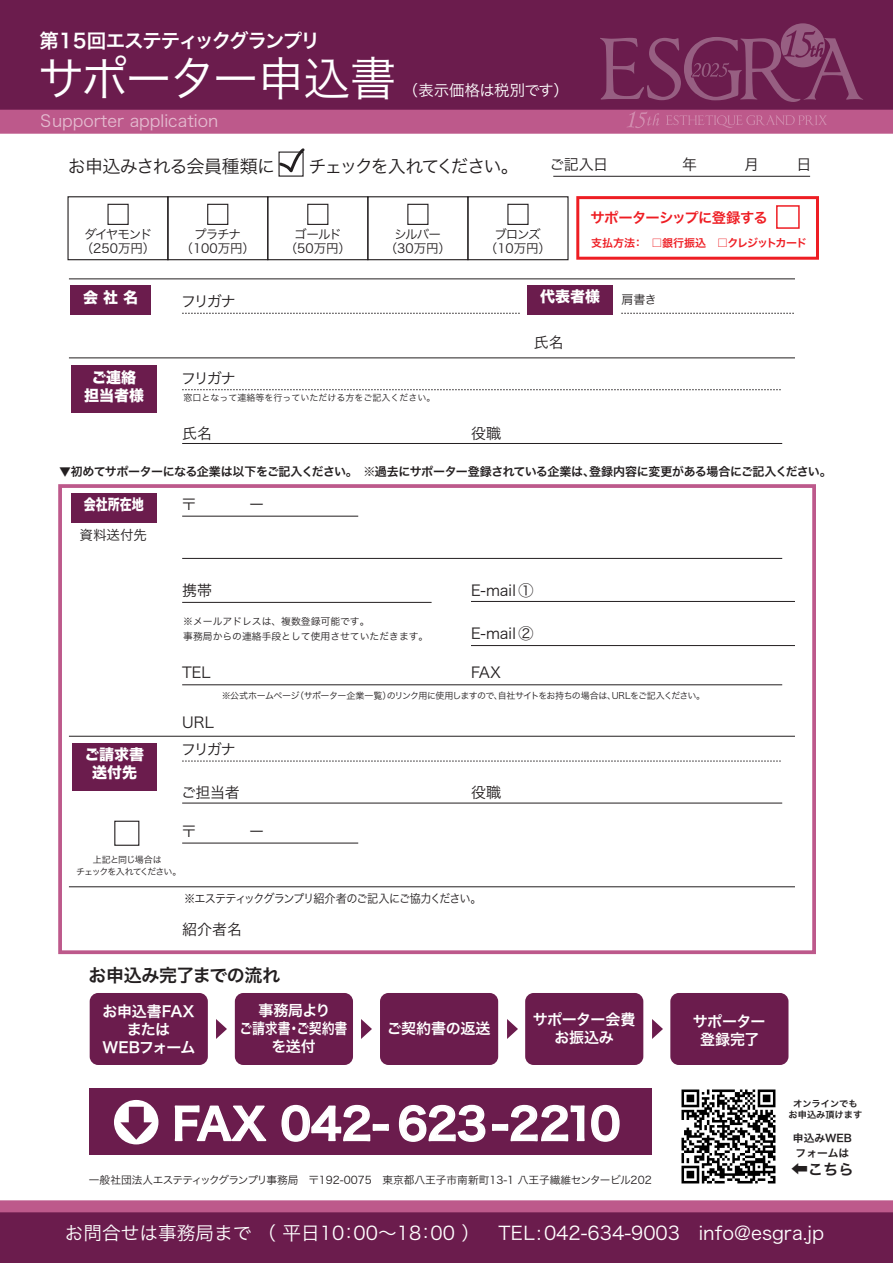
<style>
.page{position:relative;width:893px;height:1263px;background:#fff}
.page>*{position:absolute;margin:0;border:0;box-sizing:border-box;transform-origin:0 0}
.t1{font:46.5px "Hira Kaku Pro W3";letter-spacing:-.05em;color:#fff}
.t2{font:42.75px "Hira Kaku Pro W6";letter-spacing:-.02em;color:#fff}
.t3{font:19.5px "Hira Kaku Pro W6";letter-spacing:-.06em;color:#fff}
.t4{font:18.6px "Hira Kaku Pro W3";color:#fff}
.t5{font:18px "Hira Kaku Pro W3";letter-spacing:-.115em;color:#231f20}
.t6{font:18px "Hira Kaku Pro W3";letter-spacing:-.035em;color:#231f20}
.t7{font:18px "Hira Kaku Pro W6";letter-spacing:-.025em;color:#231f20}
.t8{font:16.5px "Hira Kaku Pro W3";color:#fff}
.t9{font:15.3px "Hiragino Sans W3";letter-spacing:-.015em;color:#fff}
.t10{font:15px "Hira Kaku Pro W3";color:#231f20}
.t11{font:15px/18px "Hira Kaku Pro W6";letter-spacing:-.02em;color:#fff;text-align:center}
.t12{font:15px/18px "Hira Kaku Std W8";color:#fff;text-align:center}
.t13{font:15px/18px "Hira Kaku Pro W6";letter-spacing:-.04em;color:#fff;text-align:center}
.t14{font:15px "Hira Kaku Std W8";color:#fff;scale:.8 1}
.t15{font:15px "Hira Kaku Pro W6";color:#231f20}
.t16{font:14.25px "Hiragino Sans W6";letter-spacing:-.04em;color:#ee1d23}
.t17{font:13.5px "Hira Kaku Pro W3";color:#231f20}
.t18{font:12.6px/14.2px "Hira Kaku Pro W3";letter-spacing:-.025em;color:#231f20;text-align:center}
.t19{font:12.6px/14.2px "Hira Kaku Pro W3";letter-spacing:-.075em;color:#231f20}
.t20{font:12.6px/14.2px "Hira Kaku Pro W3";letter-spacing:-.045em;color:#231f20;text-align:center}
.t21{font:12px "Hira Kaku Pro W6";letter-spacing:-.04em;color:#231f20}
.t22{font:12px "Hira Kaku Pro W3";letter-spacing:-.09em;color:#231f20;scale:.93 1}
.t23{font:12px "Hira Kaku Pro W3";letter-spacing:-.09em;color:#231f20}
.t24{font:10.95px "Hiragino Sans W6";letter-spacing:-.035em;color:#ee1d23}
.t25{font:10.65px "Hira Kaku Pro W3";color:#231f20}
.t26{font:10.5px/14.1px "Hira Kaku Pro W6";color:#231f20}
.t27{font:9.75px/14.1px "Hira Kaku Pro W3";color:#231f20}
.t28{font:9px "Hira Kaku Pro W3";letter-spacing:-.04em;color:#231f20}
.t29{font:9px "Hira Kaku Pro W3";color:#231f20}
.t30{font:9px/10.8px "Hira Kaku Pro W6";color:#231f20;text-align:center}
.t31{font:9px "Hira Kaku Pro W3";letter-spacing:-.115em;color:#231f20}
.t32{font:9px "Hira Kaku Pro W3";letter-spacing:-.06em;color:#231f20}
.s1{font-family:"Koz Go Pr 6 N";font-size:16.5px}
</style>
<div class="page">
<svg style="left:0;top:0;width:893px;height:134px;background:#7b2859"></svg>
<svg style="left:0;top:1200px;width:893px;height:63px;background:#7b2859"></svg>
<hr style="left:553px;top:176px;width:257px;height:1px;background:#231f20">
<hr style="left:69px;top:278px;width:726px;height:1px;background:#231f20">
<hr style="left:69px;top:357px;width:726px;height:1px;background:#231f20">
<div style="left:58px;top:484px;width:758px;height:470px;border:4px solid #bd598b"></div>
<hr style="left:69px;top:736px;width:726px;height:1px;background:#231f20">
<svg style="left:182px;top:313px;width:338px;height:1px"></svg>
<hr style="left:471px;top:645px;width:324px;height:1px;background:#231f20">
<hr style="left:471px;top:601px;width:324px;height:1px;background:#231f20">
<hr style="left:182px;top:602px;width:250px;height:1px;background:#231f20">
<hr style="left:182px;top:803px;width:600px;height:1px;background:#231f20">
<hr style="left:182px;top:684px;width:600px;height:1px;background:#231f20">
<svg style="left:621px;top:313px;width:173px;height:1px"></svg>
<div style="left:207px;top:204px;width:21px;height:21px;border:1px solid #231f20"></div>
<div style="left:114px;top:821px;width:25px;height:25px;border:1px solid #231f20"></div>
<svg style="left:278px;top:148px;width:27px;height:29px"></svg>
<div style="left:70px;top:285px;width:81px;height:30px;background:#6b1c4d"></div>
<div style="left:527px;top:285px;width:86px;height:29px;background:#6b1c4d"></div>
<hr style="left:69px;top:886px;width:726px;height:1px;background:#231f20">
<svg style="left:182px;top:761px;width:599px;height:1px"></svg>
<div style="left:72px;top:743px;width:85px;height:48px;background:#6b1c4d"></div>
<hr style="left:182px;top:516px;width:176px;height:1px;background:#231f20">
<hr style="left:182px;top:558px;width:600px;height:1px;background:#231f20">
<hr style="left:182px;top:843px;width:176px;height:1px;background:#231f20">
<div style="left:71px;top:493px;width:85px;height:30px;background:#6b1c4d"></div>
<div style="left:167px;top:196px;width:101px;height:64px;border:1px solid #231f20"></div>
<div style="left:267px;top:196px;width:101px;height:64px;border:1px solid #231f20"></div>
<div style="left:367px;top:196px;width:101px;height:64px;border:1px solid #231f20"></div>
<div style="left:467px;top:196px;width:102px;height:64px;border:1px solid #231f20"></div>
<div style="left:107px;top:204px;width:22px;height:21px;border:1px solid #231f20"></div>
<div style="left:67px;top:196px;width:102px;height:64px;border:1px solid #231f20"></div>
<div style="left:307px;top:204px;width:21px;height:21px;border:1px solid #231f20"></div>
<div style="left:407px;top:204px;width:21px;height:21px;border:1px solid #231f20"></div>
<div style="left:507px;top:204px;width:22px;height:21px;border:1px solid #231f20"></div>
<hr style="left:182px;top:443px;width:600px;height:1px;background:#231f20">
<svg style="left:182px;top:389px;width:599px;height:1px"></svg>
<div style="left:71px;top:365px;width:86px;height:48px;background:#6b1c4d"></div>
<div style="left:90px;top:993px;width:118px;height:72px;background:#6b1c4d;border-radius:9px"></div>
<div style="left:235px;top:993px;width:118px;height:72px;background:#6b1c4d;border-radius:9px"></div>
<div style="left:380px;top:993px;width:118px;height:72px;background:#6b1c4d;border-radius:9px"></div>
<div style="left:525px;top:993px;width:118px;height:72px;background:#6b1c4d;border-radius:9px"></div>
<div style="left:670px;top:993px;width:118px;height:72px;background:#6b1c4d;border-radius:9px"></div>
<svg style="left:216px;top:1019px;width:11px;height:20px"></svg>
<svg style="left:361px;top:1019px;width:11px;height:20px"></svg>
<svg style="left:507px;top:1019px;width:11px;height:20px"></svg>
<svg style="left:652px;top:1019px;width:11px;height:20px"></svg>
<div style="left:89px;top:1088px;width:563px;height:66px;background:#6b1c4d"></div>
<div style="left:114px;top:1100px;width:44px;height:44px;background:#fff;border-radius:50%"></div>
<svg style="left:120px;top:1107px;width:32px;height:33px"></svg>
<svg style="left:174px;top:1105px;width:93px;height:37px"></svg>
<svg style="left:281px;top:1104px;width:108px;height:38px"></svg>
<svg style="left:398px;top:1104px;width:222px;height:38px"></svg>
<img style="left:681px;top:1089px;width:95px;height:95px">
<svg style="left:576px;top:196px;width:243px;height:64px"></svg>
<div style="left:776px;top:205px;width:24px;height:24px;border:2px solid #ee1d23"></div>
<svg style="left:666px;top:115px;width:161px;height:13px;background:#c06291"></svg>
<svg style="left:626px;top:111px;width:33px;height:17px"></svg>
<svg style="left:600px;top:23px;width:263px;height:79px;background:#762d5b"></svg>
<h3 class="t3" style="left:39px;top:23px;width:282px">第15回エステティックグランプリ</h3>
<h1 class="t1" style="left:38px;top:37px;width:360px">サポーター申込書</h1>
<h3 class="t8" style="left:41px;top:106px;width:179px">Supporter application</h3>
<p class="t9" style="left:403px;top:76px;width:167px">（表示価格は税別です）</p>
<h3 class="t6" style="left:68px;top:150px;width:209px">お申込みされる会員種類に</h3>
<h3 class="t5" style="left:308px;top:150px;width:212px">チェックを入れてください。</h3>
<p class="t10" style="left:744px;top:151px;width:16px">月</p>
<p class="t10" style="left:797px;top:151px;width:16px">日</p>
<p class="t10" style="left:549px;top:151px;width:60px">ご記入日</p>
<p class="t19" style="left:81px;top:226px;width:76px">ダイヤモンド（250万円）</p>
<p class="t18" style="left:394px;top:226px;width:48px">シルバー</p>
<p class="t18" style="left:294px;top:226px;width:49px">ゴールド</p>
<p class="t18" style="left:180px;top:226px;width:76px">プラチナ（100万円）</p>
<p class="t18" style="left:285px;top:240px;width:68px">（50万円）</p>
<p class="t18" style="left:385px;top:240px;width:68px">（30万円）</p>
<p class="t20" style="left:485px;top:226px;width:68px">ブロンズ（10万円）</p>
<p class="t16" style="left:590px;top:205px;width:179px">サポーターシップに登録する</p>
<p class="t24" style="left:591px;top:233px;width:217px">支払方法：　□銀行振込　□クレジットカード</p>
<p class="t12" style="left:83px;top:289px;width:56px">会 社 名</p>
<p class="t12" style="left:540px;top:288px;width:61px">代表者様</p>
<p class="t10" style="left:181px;top:288px;width:56px">フリガナ</p>
<p class="t23" style="left:621px;top:289px;width:37px">肩書き</p>
<p class="t12" style="left:91px;top:369px;width:46px">ご連絡</p>
<p class="t10" style="left:181px;top:365px;width:56px">フリガナ</p>
<p class="t12" style="left:84px;top:387px;width:61px">担当者様</p>
<p class="t10" style="left:182px;top:420px;width:31px">氏名</p>
<p class="t29" style="left:184px;top:389px;width:253px">窓口となって連絡等を行っていただける方をご記入ください。</p>
<p class="t10" style="left:471px;top:420px;width:31px">役職</p>
<p class="t10" style="left:534px;top:329px;width:31px">氏名</p>
<p class="t21" style="left:59px;top:461px;width:774px">▼初めてサポーターになる企業は以下をご記入ください。　※過去にサポーター登録されている企業は、登録内容に変更がある場合にご記入ください。</p>
<p class="t14" style="left:84px;top:496px;width:76px">会社所在地</p>
<p class="t17" style="left:80px;top:523px;width:69px">資料送付先</p>
<p class="t12" style="left:84px;top:746px;width:61px">ご請求書送付先</p>
<p class="t32" style="left:93px;top:851px;width:70px">上記と同じ場合は</p>
<p class="t10" style="left:182px;top:491px;width:16px">〒</p>
<p class="t10" style="left:182px;top:577px;width:31px">携帯</p>
<p class="t10" style="left:249px;top:491px;width:16px">ー</p>
<p class="t27" style="left:183px;top:614px;width:247px">※メールアドレスは、複数登録可能です。<br>事務局からの連絡手段として使用させていただきます。</p>
<p class="t10" style="left:182px;top:659px;width:30px">TEL</p>
<p class="t10" style="left:471px;top:577px;width:64px">E-mail ①</p>
<p class="t10" style="left:471px;top:620px;width:64px">E-mail ②</p>
<p class="t10" style="left:471px;top:659px;width:31px">FAX</p>
<p class="t10" style="left:182px;top:709px;width:33px">URL</p>
<p class="t28" style="left:222px;top:687px;width:485px">※公式ホームページ（サポーター企業一覧）のリンク用に使用しますので、自社サイトをお持ちの場合は、URLをご記入ください。</p>
<p class="t10" style="left:181px;top:736px;width:56px">フリガナ</p>
<p class="t10" style="left:181px;top:779px;width:60px">ご担当者</p>
<p class="t10" style="left:182px;top:818px;width:16px">〒</p>
<p class="t10" style="left:249px;top:818px;width:16px">ー</p>
<p class="t10" style="left:471px;top:779px;width:31px">役職</p>
<p class="t31" style="left:76px;top:863px;width:107px">チェックを入れてください。</p>
<p class="t22" style="left:184px;top:888px;width:321px">※エステティックグランプリ紹介者のご記入にご協力ください。</p>
<p class="t10" style="left:182px;top:916px;width:61px">紹介者名</p>
<h3 class="t7" style="left:89px;top:958px;width:193px">お申込み完了までの流れ</h3>
<p class="t11" style="left:102px;top:1002px;width:94px">お申込書FAXまたは<br>WEBフォーム</p>
<p class="t11" style="left:240px;top:1001px;width:109px">事務局より<br>ご請求書・ご契約書を送付</p>
<p class="t11" style="left:387px;top:1019px;width:105px">ご契約書の返送</p>
<p class="t11" style="left:533px;top:1010px;width:104px">サポーター会費お振込み</p>
<p class="t13" style="left:693px;top:1012px;width:74px">サポーター登録完了</p>
<h2 class="t2" style="left:172px;top:1085px;width:450px">FAX 042- 623-2210</h2>
<p class="t25" style="left:89px;top:1170px;width:564px">一般社団法人エステティックグランプリ事務局　〒192-0075　東京都八王子市南新町13-1 八王子繊維センタービル202</p>
<p class="t30" style="left:789px;top:1097px;width:75px">オンラインでもお申込み頂けます</p>
<p class="t26" style="left:793px;top:1131px;width:61px">申込みWEBフォームは</p>
<p class="t15" style="left:791px;top:1155px;width:64px"><span class="s1">⇦</span>こちら</p>
<h3 class="t4" style="left:65px;top:1216px;width:761px">お問合せは事務局まで （ 平日10：00～18：00 ）　TEL:042-634-9003　info@esgra.jp</h3>
</div>
